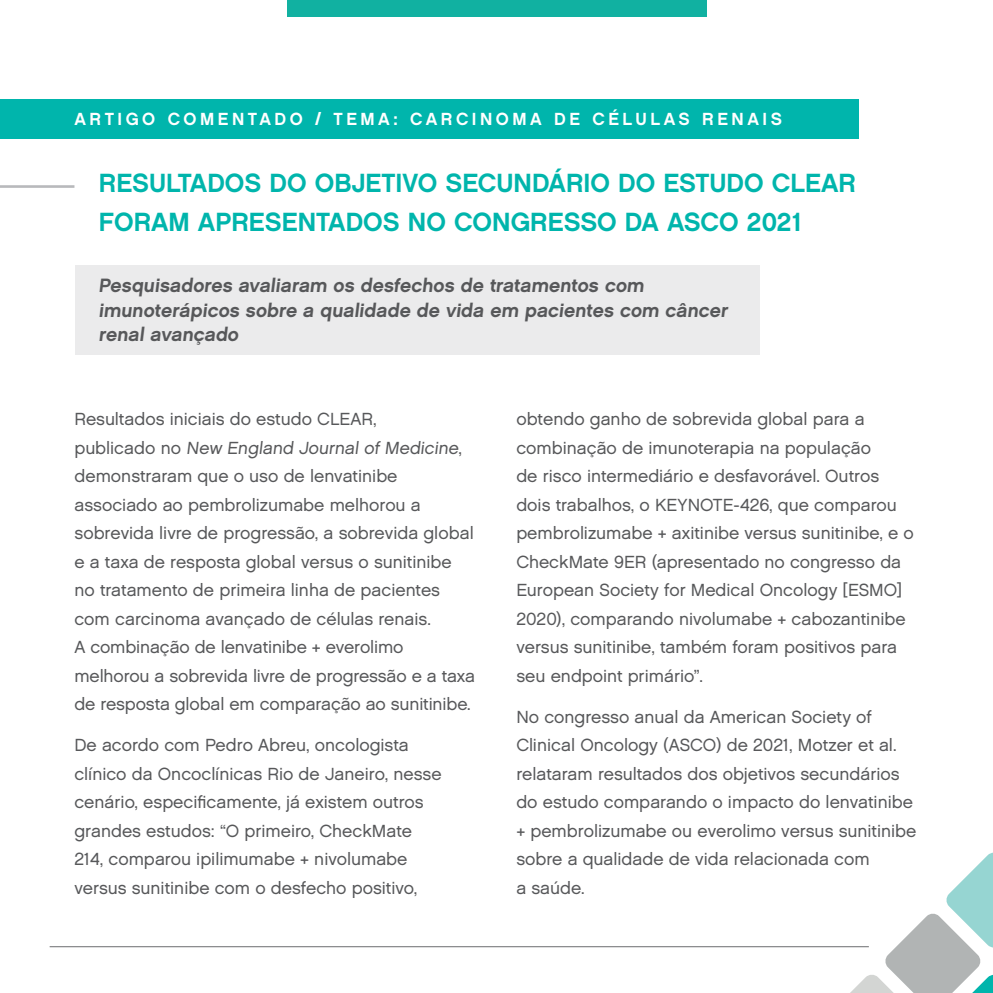
<style>
.page{position:relative;width:993px;height:993px;background:#fff}
.page>*{position:absolute;margin:0;border:0;box-sizing:border-box;transform-origin:0 0}
.t1{font:26.25px/38.5px "Chalet New York Nineteen Sixty";color:#00b5ac}
.t2{font:19.25px/24.5px "Chalet New York Nineteen Sixty";color:#57585a}
.t3{font:17.5px/28.5px "Chalet London Nineteen Sixty";color:#57585a}
.t4{font:17.5px "Chalet New York Nineteen Sixty";letter-spacing:.2em;color:#fff}
</style>
<div class="page">
<hr style="left:50px;top:946px;width:818px;height:1px;background:#6c6d70">
<svg style="left:823px;top:853px;width:169px;height:139px"></svg>
<div style="left:286px;top:0;width:420px;height:17px;background:#11b1a1"></div>
<div style="left:75px;top:265px;width:684px;height:90px;background:#ebebec"></div>
<hr style="left:0;top:185px;width:74px;height:3px;background:#b8b9bc">
<div style="left:0;top:99px;width:858px;height:40px;background:#00b5ac"></div>
<p class="t4" style="left:74px;top:108px;width:709px">ARTIGO COMENTADO / TEMA: CARCINOMA DE CÉLULAS RENAIS</p>
<h1 class="t1" style="left:99px;top:164px;width:758px">RESULTADOS DO OBJETIVO SECUNDÁRIO DO ESTUDO CLEAR<br>FORAM APRESENTADOS NO CONGRESSO DA ASCO 2021</h1>
<p class="t2" style="left:98px;top:273px;width:633px">Pesquisadores avaliaram os desfechos de tratamentos com imunoterápicos sobre a qualidade de vida em pacientes com câncer renal avançado</p>
<p class="t3" style="left:74px;top:404px;width:402px">Resultados iniciais do estudo CLEAR,<br>public ado no New England Journal of Medicine, demonstraram que o uso de lenvatinibe associado ao pembrolizumabe melhorou a sobrevida livre de progressão, a sobrevida global e a taxa de resposta global versus o sunitinibe no tratamento de primeira linha de pacientes com carcinoma avançado de células renais.<br>A combinação de lenvatinibe + everolimo melhorou a sobrevida livre de progressão e a taxa de resposta global em comparação ao sunitinibe.</p>
<p class="t3" style="left:74px;top:730px;width:368px">De acordo com Pedro Abreu, oncologista clínico da Oncoclínicas Rio de Janeiro, nesse cenário, especificamente, já existem outros grandes estudos: “O primeiro, CheckMate 214, comparou ipilimumabe + nivolumabe versus sunitinibe com o desfecho positivo,</p>
<p class="t3" style="left:516px;top:404px;width:399px">obtendo ganho de sobrevida global para a combinação de imunoterapia na população<br>de risco intermediário e desfavorável. Outros dois trabalhos, o KEYNOTE-426, que comparou pembrolizumabe + axitinibe versus sunitinibe, e o CheckMate 9ER (apresentado no congresso da European Society for Medical Oncology [ESMO] 2020), comparando nivolumabe + cabozantinibe versus sunitinibe, também foram positivos para seu endpoint primário”.</p>
<p class="t3" style="left:516px;top:702px;width:401px">No congresso anual da American Society of Clinical Oncology (ASCO) de 2021, Motzer et al. relataram resultados dos objetivos secundários do estudo comparando o impacto do lenvatinibe + pembrolizumabe ou everolimo versus sunitinibe sobre a qualidade de vida relacionada com<br>a saúde.</p>
</div>
